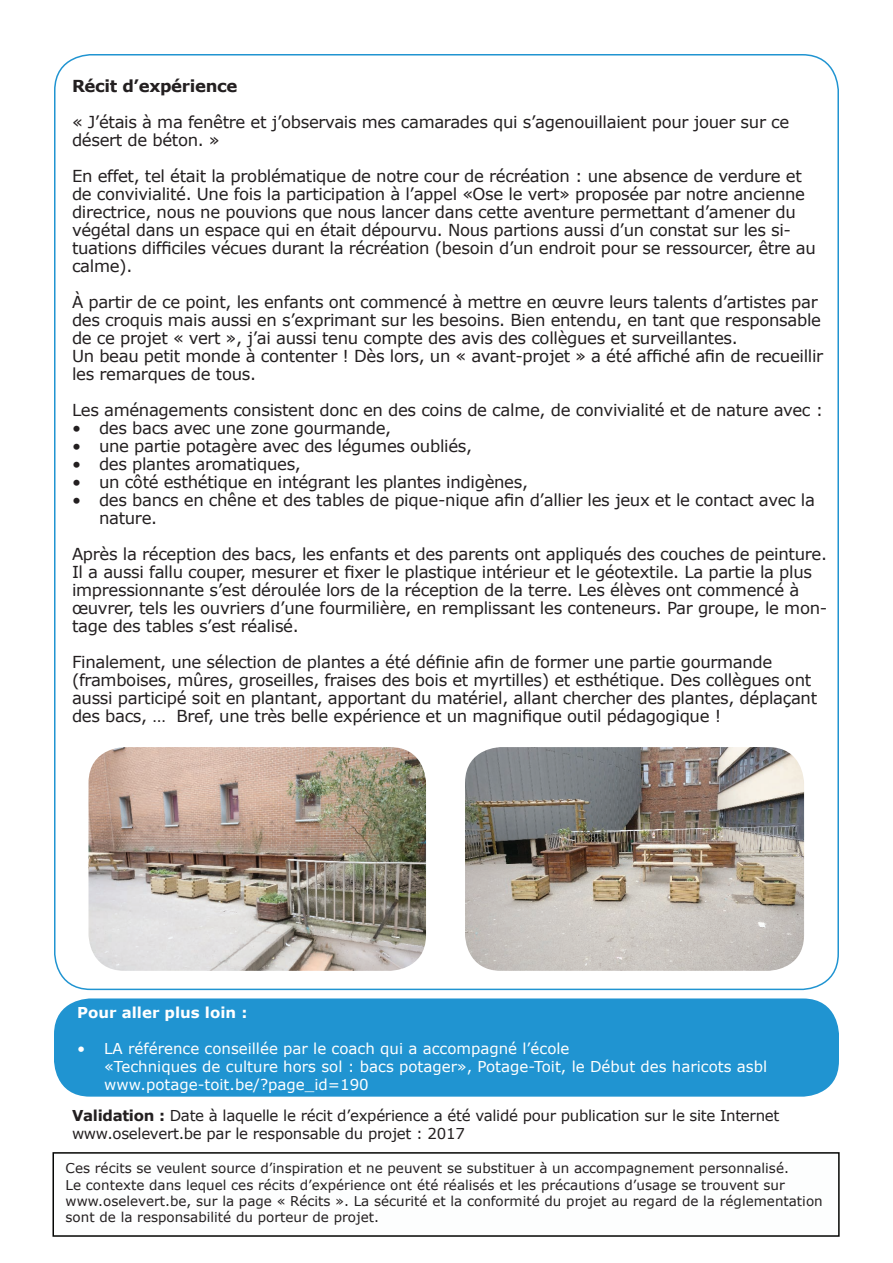
<style>
.page{position:relative;width:893px;height:1263px;background:#fff}
.page>*{position:absolute;margin:0;border:0;box-sizing:border-box;transform-origin:0 0}
.t1{font:16.5px/18px "Verdana";letter-spacing:-.02em;color:#231f20}
.t2{font:700 16.5px "Verdana";letter-spacing:-.02em;color:#231f20}
.t3{font:15px/18px "Verdana";color:#fff}
.t4{font:15px/18px "Verdana";letter-spacing:-.02em;color:#231f20}
.t5{font:700 15px "Verdana";color:#fff}
.t6{font:13.5px/16.2px "Verdana";color:#231f20}
.s1{font-weight:700}
</style>
<div class="page">
<div style="left:54px;top:998px;width:785px;height:99px;background:#2094d1;border-radius:36px"></div>
<img style="left:89px;top:747px;width:337px;height:224px">
<img style="left:465px;top:747px;width:339px;height:224px">
<div style="left:52px;top:1152px;width:788px;height:85px;background:#fdfefe;border:2px solid #040503"></div>
<p class="t2" style="left:72px;top:76px;width:167px">Récit d’expérience</p>
<p class="t1" style="left:72px;top:114px;width:719px">« J’étais à ma fenêtre et j’observais mes camarades qui s’agenouillaient pour jouer sur ce désert de béton. »</p>
<p class="t1" style="left:72px;top:168px;width:745px">En effet, tel était la problématique de notre cour de récréation : une absence de verdure et de convivialité. Une fois la participation à l’appel «Ose le vert» proposée par notre ancienne directrice, nous ne pouvions que nous lancer dans cette aventure permettant d’amener du végétal dans un espace qui en était dépourvu. Nous partions aussi d’un constat sur les si&shy;tuations difficiles vécues durant la récréation (besoin d’un endroit pour se ressourcer, être au calme).</p>
<p class="t1" style="left:72px;top:294px;width:753px">À partir de ce point, les enfants ont commencé à mettre en œuvre leurs talents d’artistes par des croquis mais aussi en s’exprimant sur les besoins. Bien entendu, en tant que responsable de ce projet « vert », j’ai aussi tenu compte des avis des collègues et surveillantes.<br>Un beau petit monde à contenter ! Dès lors, un « avant-projet » a été affiché afin de recueillir les remarques de tous.</p>
<p class="t1" style="left:72px;top:402px;width:753px">Les aménagements consistent donc en des coins de calme, de convivialité et de nature avec :</p>
<p class="t1" style="left:72px;top:420px;width:321px">• des bacs avec une zone gourmande,</p>
<p class="t1" style="left:72px;top:438px;width:402px">• une partie potagère avec des légumes oubliés,</p>
<p class="t1" style="left:72px;top:456px;width:230px">• des plantes aromatiques,</p>
<p class="t1" style="left:72px;top:474px;width:458px">• un côté esthétique en intégrant les plantes indigènes,</p>
<p class="t1" style="left:99px;top:492px;width:718px;text-indent:-27px">• des bancs en chêne et des tables de pique-nique afin d’allier les jeux et le contact avec la nature.</p>
<p class="t1" style="left:72px;top:546px;width:757px">Après la réception des bacs, les enfants et des parents ont appliqués des couches de peinture.<br>Il a aussi fallu couper, mesurer et fixer le plastique intérieur et le géotextile. La partie la plus impressionnante s’est déroulée lors de la réception de la terre. Les élèves ont commencé à œuvrer, tels les ouvriers d’une fourmilière, en remplissant les conteneurs. Par groupe, le mon&shy;tage des tables s’est réalisé.</p>
<p class="t1" style="left:72px;top:654px;width:747px">Finalement, une sélection de plantes a été définie afin de former une partie gourmande (framboises, mûres, groseilles, fraises des bois et myrtilles) et esthétique. Des collègues ont aussi participé soit en plantant, apportant du matériel, allant chercher des plantes, déplaçant des bacs, … Bref, une très belle expérience et un magnifique outil pédagogique !</p>
<p class="t5" style="left:77px;top:1003px;width:172px">Pour aller plus loin :</p>
<p class="t3" style="left:104px;top:1040px;width:664px;text-indent:-27px">• LA référence conseillée par le coach qui a accompagné l’école<br>«Techniques de culture hors sol : bacs potager», Potage-Toit, le Début des haricots asbl www.potage-toit.be/?page_id=190</p>
<p class="t4" style="left:72px;top:1106px;width:709px"><span class="s1">Validation :</span> Date à laquelle le récit d’expérience a été validé pour publication sur le site Internet www.oselevert.be par le responsable du projet : 2017</p>
<p class="t6" style="left:66px;top:1160px;width:759px">Ces récits se veulent source d’inspiration et ne peuvent se substituer à un accompagnement personnalisé.<br>Le contexte dans lequel ces récits d’expérience ont été réalisés et les précautions d’usage se trouvent sur www.oselevert.be, sur la page « Récits ». La sécurité et la conformité du projet au regard de la réglementation sont de la responsabilité du porteur de projet.</p>
</div>
